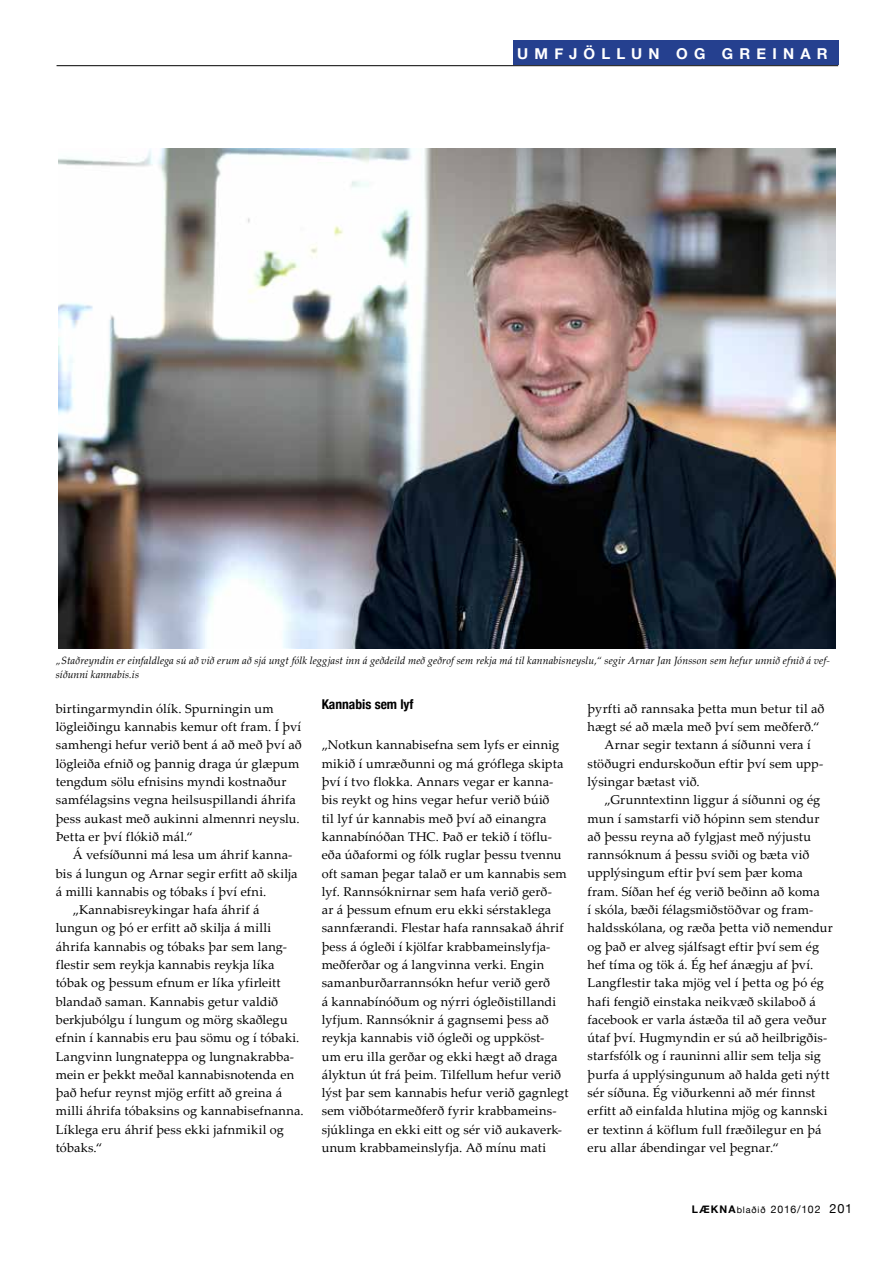
<style>
.page{position:relative;width:893px;height:1263px;background:#fff}
.page>*{position:absolute;margin:0;border:0;box-sizing:border-box;transform-origin:0 0}
.t1{font:700 15px "Helvetica Neue";letter-spacing:.41em;color:#fff}
.t2{font:700 condensed 13.5px "Helvetica Neue";color:#000}
.t3{font:12.75px/18.3px "Palatino Linotype";letter-spacing:.015em;color:#000}
.t4{font:italic 10.5px/13.5px "Palatino Linotype";letter-spacing:.01em;color:#000}
.t5{font:10.5px "Helvetica Neue";letter-spacing:.07em;color:#000}
.s1{font-weight:700}
.s2{font-size:9px}
.s3{font-size:12.75px}
</style>
<div class="page">
<hr style="left:57px;top:65px;width:781px;height:1px;background:#000">
<div style="left:513px;top:41px;width:325px;height:24px;background:#25408f"></div>
<img style="left:58px;top:149px;width:778px;height:499px">
<p class="t1" style="left:517px;top:42px;width:312px">UMFJÖLLUN OG GREINAR</p>
<p class="t4" style="left:56px;top:653px;width:776px">„Staðreyndin er einfaldlega sú að við erum að sjá ungt fólk leggjast inn á geðdeild með geðrof sem rekja má til kannabisneyslu,“ segir Arnar Jan Jónsson sem hefur unnið efnið á vef&shy;síðunni kannabis.is</p>
<p class="t3" style="left:56px;top:699px;width:248px">birtingarmyndin ólík. Spurningin um lögleiðingu kannabis kemur oft fram. Í því samhengi hefur verið bent á að með því að lögleiða efnið og þannig draga úr glæpum tengdum sölu efnisins myndi kostnaður samfélagsins vegna heilsuspillandi áhrifa þess aukast með aukinni almennri neyslu.<br>Þetta er því flókið mál.“</p>
<p class="t3" style="left:73px;top:845px;width:221px">Á vefsíðunni má lesa um áhrif kanna-</p>
<p class="t3" style="left:56px;top:863px;width:243px">bis á lungun og Arnar segir erfitt að skilja</p>
<p class="t3" style="left:56px;top:882px;width:212px">á milli kannabis og tóbaks í því efni.</p>
<p class="t3" style="left:73px;top:900px;width:188px">„Kannabisreykingar hafa áhrif á</p>
<p class="t3" style="left:56px;top:918px;width:217px">lungun og þó er erfitt að skilja á milli</p>
<p class="t3" style="left:56px;top:937px;width:233px">áhrifa kannabis og tóbaks þar sem lang-</p>
<p class="t3" style="left:56px;top:955px;width:220px">flestir sem reykja kannabis reykja líka</p>
<p class="t3" style="left:56px;top:973px;width:226px">tóbak og þessum efnum er líka yfirleitt</p>
<p class="t3" style="left:56px;top:992px;width:224px">blandað saman. Kannabis getur valdið</p>
<p class="t3" style="left:56px;top:1010px;width:233px">berkjubólgu í lungum og mörg skaðlegu</p>
<p class="t3" style="left:56px;top:1028px;width:245px">efnin í kannabis eru þau sömu og í tóbaki.</p>
<p class="t3" style="left:56px;top:1046px;width:240px">Langvinn lungnateppa og lungnakrabba-</p>
<p class="t3" style="left:56px;top:1065px;width:240px">mein er þekkt meðal kannabisnotenda en</p>
<p class="t3" style="left:56px;top:1083px;width:228px">það hefur reynst mjög erfitt að greina á</p>
<p class="t3" style="left:56px;top:1101px;width:249px">milli áhrifa tóbaksins og kannabisefnanna.</p>
<p class="t3" style="left:56px;top:1120px;width:230px">Líklega eru áhrif þess ekki jafnmikil og</p>
<p class="t3" style="left:56px;top:1138px;width:48px">tóbaks.“</p>
<p class="t2" style="left:322px;top:693px;width:93px">Kannabis sem lyf</p>
<p class="t3" style="left:322px;top:735px;width:248px">„Notkun kannabisefna sem lyfs er einnig mikið í umræðunni og má gróflega skipta því í tvo flokka. Annars vegar er kanna&shy;bis reykt og hins vegar hefur verið búið<br>til lyf úr kannabis með því að einangra kannabínóðan THC. Það er tekið í töflu&shy;eða úðaformi og fólk ruglar þessu tvennu oft saman þegar talað er um kannabis sem lyf. Rannsóknirnar sem hafa verið gerð-<br>ar á þessum efnum eru ekki sérstaklega sannfærandi. Flestar hafa rannsakað áhrif þess á ógleði í kjölfar krabbameinslyfja&shy;meðferðar og á langvinna verki. Engin samanburðarrannsókn hefur verið gerð<br>á kannabínóðum og nýrri ógleðistillandi lyfjum. Rannsóknir á gagnsemi þess að reykja kannabis við ógleði og uppköst-<br>um eru illa gerðar og ekki hægt að draga ályktun út frá þeim. Tilfellum hefur verið lýst þar sem kannabis hefur verið gagnlegt sem viðbótarmeðferð fyrir krabbameins&shy;sjúklinga en ekki eitt og sér við aukaverk&shy;unum krabbameinslyfja. Að mínu mati</p>
<p class="t3" style="left:588px;top:699px;width:238px">þyrfti að rannsaka þetta mun betur til að</p>
<p class="t3" style="left:588px;top:717px;width:234px">hægt sé að mæla með því sem meðferð.“</p>
<p class="t3" style="left:605px;top:735px;width:208px">Arnar segir textann á síðunni vera í</p>
<p class="t3" style="left:588px;top:754px;width:237px">stöðugri endurskoðun eftir því sem upp-</p>
<p class="t3" style="left:588px;top:772px;width:114px">lýsingar bætast við.</p>
<p class="t3" style="left:605px;top:790px;width:217px">„Grunntextinn liggur á síðunni og ég</p>
<p class="t3" style="left:588px;top:809px;width:233px">mun í samstarfi við hópinn sem stendur</p>
<p class="t3" style="left:588px;top:827px;width:225px">að þessu reyna að fylgjast með nýjustu</p>
<p class="t3" style="left:588px;top:845px;width:223px">rannsóknum á þessu sviði og bæta við</p>
<p class="t3" style="left:588px;top:863px;width:217px">upplýsingum eftir því sem þær koma</p>
<p class="t3" style="left:588px;top:882px;width:234px">fram. Síðan hef ég verið beðinn að koma</p>
<p class="t3" style="left:588px;top:900px;width:227px">í skóla, bæði félagsmiðstöðvar og fram-</p>
<p class="t3" style="left:588px;top:918px;width:247px">haldsskólana, og ræða þetta við nemendur</p>
<p class="t3" style="left:588px;top:937px;width:233px">og það er alveg sjálfsagt eftir því sem ég</p>
<p class="t3" style="left:588px;top:955px;width:227px">hef tíma og tök á. Ég hef ánægju af því.</p>
<p class="t3" style="left:588px;top:973px;width:238px">Langflestir taka mjög vel í þetta og þó ég</p>
<p class="t3" style="left:588px;top:991px;width:230px">hafi fengið einstaka neikvæð skilaboð á</p>
<p class="t3" style="left:588px;top:1010px;width:240px">facebook er varla ástæða til að gera veður</p>
<p class="t3" style="left:588px;top:1028px;width:241px">útaf því. Hugmyndin er sú að heilbrigðis-</p>
<p class="t3" style="left:588px;top:1046px;width:235px">starfsfólk og í rauninni allir sem telja sig</p>
<p class="t3" style="left:588px;top:1065px;width:243px">þurfa á upplýsingunum að halda geti nýtt</p>
<p class="t3" style="left:588px;top:1083px;width:229px">sér síðuna. Ég viðurkenni að mér finnst</p>
<p class="t3" style="left:588px;top:1101px;width:241px">erfitt að einfalda hlutina mjög og kannski</p>
<p class="t3" style="left:588px;top:1120px;width:235px">er textinn á köflum full fræðilegur en þá</p>
<p class="t3" style="left:588px;top:1138px;width:193px">eru allar ábendingar vel þegnar.“</p>
<p class="t5" style="left:692px;top:1201px;width:162px"><span class="s1">LÆKNA</span><span class="s2">blaðið</span> 2016/102 <span class="s3">201</span></p>
</div>
